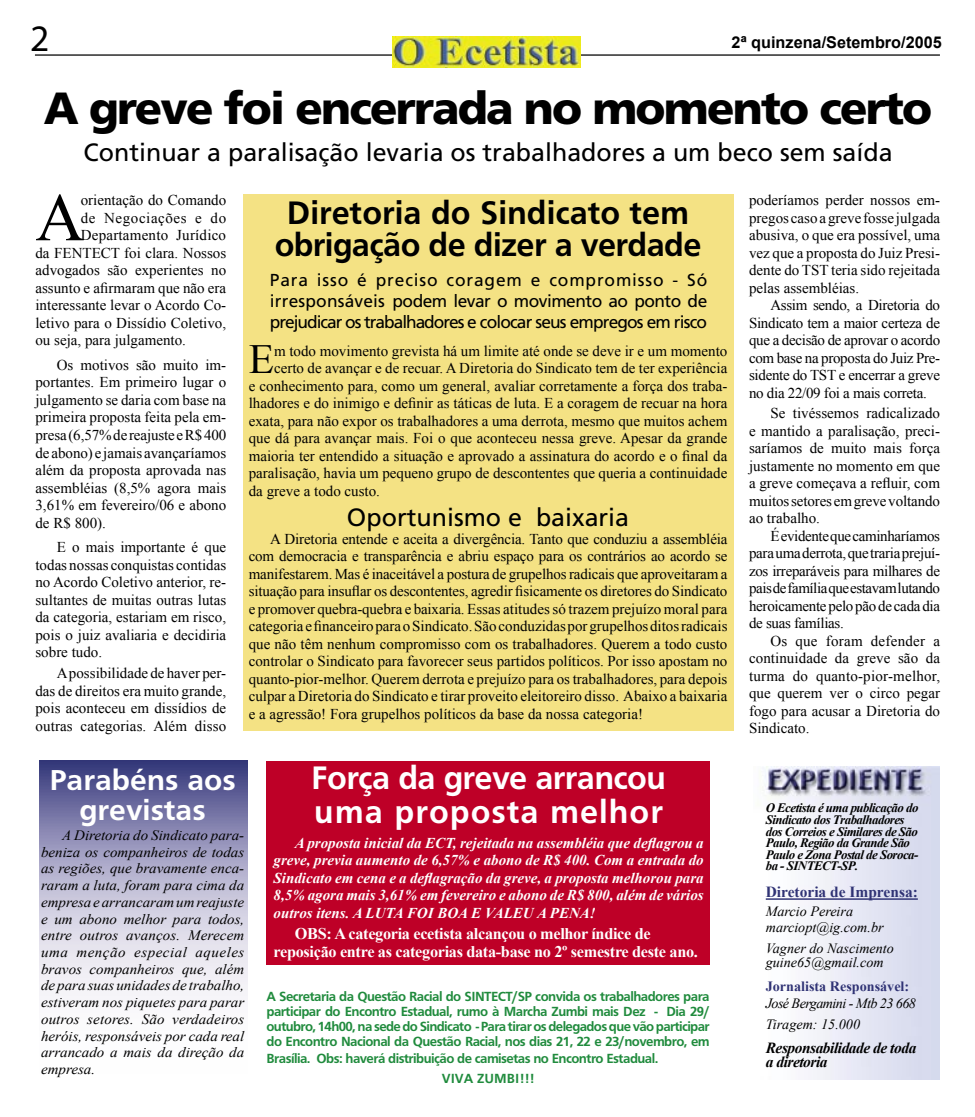
<style>
.page{position:relative;width:975px;height:1117px;background:#fff}
.page>*{position:absolute;margin:0;border:0;box-sizing:border-box;transform-origin:0 0}
.Corpo_do_texto{font:67.88px "Times New Roman";color:#000}
.Título{font:900 45px "Frutiger";letter-spacing:-.04em;color:#000}
.Corpo_do_texto-2{font:41.38px "Times New Roman";color:#000}
.t1{font:37.5px "Coronet";color:#000}
.Título-2{font:700 33.75px/32.5px "Frutiger";letter-spacing:-.01em;color:#000;text-align:center}
.Subtitulo{font:700 33.75px "Frutiger";letter-spacing:-.02em;color:#fff}
.Subtitulo-2{font:700 33.75px "Frutiger";letter-spacing:.03em;color:#fff}
.Subtitulo-3{font:700 29.88px/29.9px "Frutiger";color:#fff;text-align:center;scale:1.05 1}
.Subtitulo-4{font:25px "Frutiger";color:#000}
.olho{font:17.38px/20.8px "Frutiger";letter-spacing:-.05em;color:#000;text-align:justify}
.olho-2{font:700 16.25px/18px "Times New Roman";letter-spacing:-.02em;color:#fff}
.t2{font:700 16.25px "Arial";color:#000}
.Corpo_do_texto-3{font:italic 700 15.38px/13.5px "Times New Roman";letter-spacing:-.03em;color:#000}
.Corpo_do_texto-4{font:700 15.38px "Times New Roman";color:#303375}
.Corpo_do_texto-5{font:15px/17.5px "Times New Roman";color:#000;text-align:justify}
.Corpo_do_texto-6{font:italic 700 15px/17.5px "Times New Roman";color:#fff;text-align:justify}
.Corpo_do_texto-7{font:15px "Times New Roman";letter-spacing:.04em;color:#000}
.Corpo_do_texto-8{font:italic 14.38px/16.8px "Times New Roman";color:#000;text-align:justify;scale:1.05 1}
.Corpo_do_texto-9{font:italic 14.12px/14.1px "Times New Roman";color:#000}
.Corpo_do_texto-10{font:700 14.12px "Times New Roman";color:#303375}
.Corpo_do_texto-11{font:italic 14.12px "Times New Roman";letter-spacing:-.04em;color:#000}
.olho-3{font:700 13.75px/15px "Frutiger";letter-spacing:-.04em;color:#208b3d;text-align:justify}
.olho-4{font:700 13.75px "Frutiger";color:#208b3d}
.Corpo_do_texto-12{font:italic 700 12.88px/11.6px "Times New Roman";letter-spacing:-.04em;color:#000}
</style>
<div class="page">
<div style="left:266px;top:760px;width:443px;height:204px;background:#be0027"></div>
<svg style="left:39px;top:760px;width:208px;height:236px;background:#abaac8"></svg>
<div style="left:243px;top:195px;width:490px;height:535px;background:#f4e284"></div>
<hr style="left:35px;top:54px;width:904px;height:2px;background:#000">
<img style="left:392px;top:37px;width:189px;height:30px">
<img style="left:762px;top:766px;width:177px;height:313px">
<hr style="left:765px;top:898px;width:152px;height:1px;background:#303375">
<p class="t1" style="left:30px;top:18px;width:21px">2</p>
<p class="t2" style="left:731px;top:32px;width:212px">2ª quinzena/Setembro/2005</p>
<p class="Título" style="left:44px;top:81px;width:890px">A greve foi encerrada no momento certo</p>
<p class="Subtitulo-4" style="left:84px;top:138px;width:810px">Continuar a paralisação levaria os trabalhadores a um beco sem saída</p>
<p class="Corpo_do_texto" style="left:35px;top:172px;width:50px">A</p>
<p class="Corpo_do_texto-5" style="left:81px;top:191px;width:147px">orientação do Comando</p>
<p class="Corpo_do_texto-7" style="left:81px;top:207px;width:147px">de Negociações e do</p>
<p class="Corpo_do_texto-5" style="left:81px;top:226px;width:147px">Departamento Jurídico</p>
<p class="Corpo_do_texto-5" style="left:35px;top:244px;width:192px">da FENTECT foi clara. Nossos</p>
<p class="Corpo_do_texto-5" style="left:35px;top:261px;width:192px">advogados são experientes no</p>
<p class="Corpo_do_texto-5" style="left:35px;top:279px;width:192px">assunto e afirmaram que não era</p>
<p class="Corpo_do_texto-5" style="left:35px;top:296px;width:192px">interessante levar o Acordo Co-</p>
<p class="Corpo_do_texto-5" style="left:35px;top:314px;width:192px">letivo para o Dissídio Coletivo,</p>
<p class="Corpo_do_texto-5" style="left:35px;top:331px;width:152px">ou seja, para julgamento.</p>
<p class="Corpo_do_texto-5" style="left:35px;top:356px;width:192px;text-indent:21px">Os motivos são muito im&shy;portantes. Em primeiro lugar o julgamento se daria com base na primeira proposta feita pela em&shy;presa (6,57% de reajuste e R$ 400 de abono) e jamais avançaríamos além da proposta aprovada nas assembléias (8,5% agora mais 3,61% em fevereiro/06 e abono de R$ 800).</p>
<p class="Corpo_do_texto-5" style="left:35px;top:538px;width:192px;text-indent:21px">E o mais importante é que todas nossas conquistas contidas no Acordo Coletivo anterior, re&shy;sultantes de muitas outras lutas da categoria, estariam em risco, pois o juiz avaliaria e decidiria sobre tudo.</p>
<p class="Corpo_do_texto-5" style="left:35px;top:664px;width:192px;text-indent:21px">A possibilidade de haver per&shy;das de direitos era muito grande, pois aconteceu em dissídios de outras categorias. Além disso</p>
<p class="Corpo_do_texto-5" style="left:749px;top:191px;width:192px">poderíamos perder nossos em&shy;pregos caso a greve fosse julgada abusiva, o que era possível, uma vez que a proposta do Juiz Presi&shy;dente do TST teria sido rejeitada pelas assembléias.</p>
<p class="Corpo_do_texto-5" style="left:749px;top:296px;width:192px;text-indent:21px">Assim sendo, a Diretoria do Sindicato tem a maior certeza de que a decisão de aprovar o acordo com base na proposta do Juiz Pre&shy;sidente do TST e encerrar a greve no dia 22/09 foi a mais correta.</p>
<p class="Corpo_do_texto-5" style="left:749px;top:404px;width:192px;text-indent:21px">Se tivéssemos radicalizado e mantido a paralisação, preci&shy;saríamos de muito mais força justamente no momento em que a greve começava a refluir, com muitos setores em greve voltando ao trabalho.</p>
<p class="Corpo_do_texto-5" style="left:749px;top:526px;width:192px;text-indent:21px">É evidente que caminharíamos para uma derrota, que traria prejuí&shy;zos irreparáveis para milhares de pais de família que estavam lutando heroicamente pelo pão de cada dia de suas famílias.</p>
<p class="Corpo_do_texto-5" style="left:749px;top:631px;width:192px;text-indent:21px">Os que foram defender a continuidade da greve são da turma do quanto-pior-melhor, que querem ver o circo pegar fogo para acusar a Diretoria do Sindicato.</p>
<p class="Título-2" style="left:275px;top:196px;width:428px">Diretoria do Sindicato tem obrigação de dizer a verdade</p>
<p class="olho" style="left:270px;top:270px;width:439px">Para isso é preciso coragem e compromisso - Só irresponsáveis podem levar o movimento ao ponto de prejudicar os trabalhadores e colocar seus empregos em risco</p>
<p class="Corpo_do_texto-2" style="left:249px;top:331px;width:27px">E</p>
<p class="Corpo_do_texto-5" style="left:274px;top:342px;width:455px">m todo movimento grevista há um limite até onde se deve ir e um momento</p>
<p class="Corpo_do_texto-5" style="left:274px;top:359px;width:455px">certo de avançar e de recuar. A Diretoria do Sindicato tem de ter experiência</p>
<p class="Corpo_do_texto-5" style="left:249px;top:377px;width:480px">e conhecimento para, como um general, avaliar corretamente a força dos traba-</p>
<p class="Corpo_do_texto-5" style="left:249px;top:394px;width:480px">lhadores e do inimigo e definir as táticas de luta. E a coragem de recuar na hora</p>
<p class="Corpo_do_texto-5" style="left:249px;top:412px;width:480px">exata, para não expor os trabalhadores a uma derrota, mesmo que muitos achem</p>
<p class="Corpo_do_texto-5" style="left:249px;top:429px;width:480px">que dá para avançar mais. Foi o que aconteceu nessa greve. Apesar da grande</p>
<p class="Corpo_do_texto-5" style="left:249px;top:447px;width:480px">maioria ter entendido a situação e aprovado a assinatura do acordo e o final da</p>
<p class="Corpo_do_texto-5" style="left:249px;top:464px;width:480px">paralisação, havia um pequeno grupo de descontentes que queria a continuidade</p>
<p class="Corpo_do_texto-5" style="left:249px;top:482px;width:133px">da greve a todo custo.</p>
<p class="Subtitulo-4" style="left:347px;top:502px;width:284px">Oportunismo e baixaria</p>
<p class="Corpo_do_texto-5" style="left:249px;top:529px;width:480px;text-indent:21px">A Diretoria entende e aceita a divergência. Tanto que conduziu a assembléia com democracia e transparência e abriu espaço para os contrários ao acordo se manifestarem. Mas é inaceitável a postura de grupelhos radicais que aproveitaram a situação para insuflar os descontentes, agredir fisicamente os diretores do Sindicato e promover quebra-quebra e baixaria. Essas atitudes só trazem prejuízo moral para categoria e financeiro para o Sindicato. São conduzidas por grupelhos ditos radicais que não têm nenhum compromisso com os trabalhadores. Querem a todo custo controlar o Sindicato para favorecer seus partidos políticos. Por isso apostam no quanto-pior-melhor. Querem derrota e prejuízo para os trabalhadores, para depois culpar a Diretoria do Sindicato e tirar proveito eleitoreiro disso. Abaixo a baixaria e a agressão! Fora grupelhos políticos da base da nossa categoria!</p>
<p class="Subtitulo-3" style="left:49px;top:764px;width:179px">Parabéns aos grevistas</p>
<p class="Corpo_do_texto-8" style="left:41px;top:826px;width:195px;text-indent:21px">A Diretoria do Sindicato para&shy;beniza os companheiros de todas as regiões, que bravamente enca&shy;raram a luta, foram para cima da empresa e arrancaram um reajuste e um abono melhor para todos, entre outros avanços. Merecem uma menção especial aqueles bravos companheiros que, além de para suas unidades de trabalho, estiveram nos piquetes para parar outros setores. São verdadeiros heróis, responsáveis por cada real arrancado a mais da direção da empresa.</p>
<p class="Subtitulo" style="left:311px;top:758px;width:356px">Força da greve arrancou</p>
<p class="Subtitulo-2" style="left:314px;top:792px;width:350px">uma proposta melhor</p>
<p class="Corpo_do_texto-6" style="left:273px;top:833px;width:431px;text-indent:21px">A proposta inicial da ECT, rejeitada na assembléia que deflagrou a greve, previa aumento de 6,57% e abono de R$ 400. Com a entrada do Sindicato em cena e a deflagração da greve, a proposta melhorou para 8,5% agora mais 3,61% em fevereiro e abono de R$ 800, além de vários outros itens. A LUTA FOI BOA E VALEU A PENA!</p>
<p class="olho-2" style="left:273px;top:923px;width:426px;text-indent:21px">OBS: A categoria ecetista alcançou o melhor índice de reposição entre as categorias data-base no 2º semestre deste ano.</p>
<p class="olho-3" style="left:266px;top:988px;width:444px">A Secretaria da Questão Racial do SINTECT/SP convida os trabalhadores para participar do Encontro Estadual, rumo à Marcha Zumbi mais Dez - Dia 29/ outubro, 14h00, na sede do Sindicato - Para tirar os delegados que vão participar do Encontro Nacional da Questão Racial, nos dias 21, 22 e 23/novembro, em</p>
<p class="olho-3" style="left:266px;top:1049px;width:393px">Brasília. Obs: haverá distribuição de camisetas no Encontro Estadual.</p>
<p class="olho-4" style="left:442px;top:1069px;width:94px">VIVA ZUMBI!!!</p>
<p class="Corpo_do_texto-12" style="left:765px;top:801px;width:154px">O Ecetista é uma publicação do<br>Sindicato dos Trabalhadores dos Correios e Similares de São<br>Paulo, Região da Grande São<br>Paulo e Zona Postal de Soroca&shy;ba - SINTECT-SP.</p>
<p class="Corpo_do_texto-4" style="left:765px;top:881px;width:153px">Diretoria de Imprensa:</p>
<p class="Corpo_do_texto-9" style="left:765px;top:903px;width:89px">Marcio Pereira</p>
<p class="Corpo_do_texto-9" style="left:765px;top:919px;width:119px">marciopt@ig.com.br</p>
<p class="Corpo_do_texto-9" style="left:765px;top:940px;width:130px">Vagner do Nascimento guine65@gmail.com</p>
<p class="Corpo_do_texto-10" style="left:765px;top:976px;width:145px">Jornalista Responsável:</p>
<p class="Corpo_do_texto-11" style="left:765px;top:993px;width:152px">José Bergamini - Mtb 23 668</p>
<p class="Corpo_do_texto-9" style="left:765px;top:1016px;width:96px">Tiragem: 15.000</p>
<p class="Corpo_do_texto-3" style="left:765px;top:1040px;width:152px">Responsabilidade de toda a diretoria</p>
</div>
